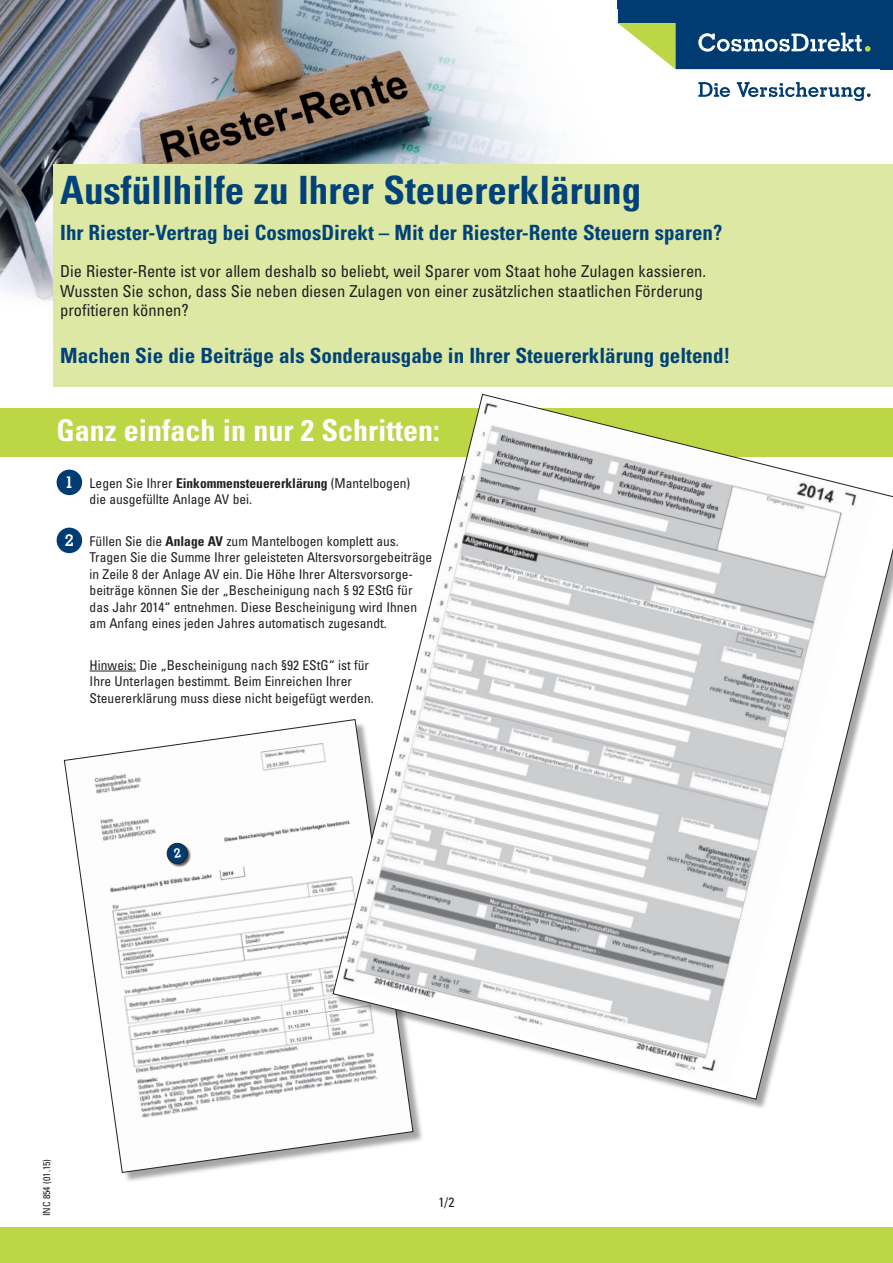
<style>
.page{position:relative;width:893px;height:1263px;background:#fff}
.page>*{position:absolute;margin:0;border:0;box-sizing:border-box;transform-origin:0 0}
.t1{font:700 condensed 39px "Univers";color:#004279}
._02_Sub_12_5_14{font:700 condensed 30px "Univers LT Std";color:#fff}
.t2{font:700 condensed 21px "Univers";color:#004279}
.t3{font:condensed 16.5px/19.5px "Univers";color:#231f20}
.t4{font:700 16.5px "Geometric Slab 703 BT";color:#fff}
._02_Sub_12_5_14-2{font:condensed 13.5px/16.5px "Univers";color:#231f20}
._03_Copy_9_12{font:condensed 13.5px "Univers LT Std";color:#231f20}
.Copy_klein{font:condensed 9.75px "Univers";color:#231f20}
.s1{font-weight:700}
</style>
<div class="page">
<div style="left:66px;top:722px;width:358px;height:461px;background:#231f20;opacity:.4"></div>
<svg style="left:64px;top:722px;width:349px;height:451px"></svg>
<img style="left:0;top:0;width:618px;height:301px">
<div style="left:0;top:408px;width:893px;height:48px;background:#bcd646"></div>
<div style="left:0;top:1227px;width:893px;height:36px;background:#bcd646"></div>
<hr style="left:90px;top:671px;width:46px;height:1px;background:#231f20">
<div style="left:57px;top:470px;width:25px;height:25px;background:#003c72;border-radius:50%"></div>
<div style="left:57px;top:528px;width:25px;height:25px;background:#003c72;border-radius:50%"></div>
<svg style="left:333px;top:394px;width:560px;height:706px"></svg>
<div style="left:53px;top:164px;width:840px;height:223px;background:#dce8a3"></div>
<svg style="left:618px;top:0;width:275px;height:69px;background:#2e6081"></svg>
<svg style="left:698px;top:82px;width:32px;height:15px"></svg>
<svg style="left:737px;top:82px;width:133px;height:19px"></svg>
<div style="left:167px;top:844px;width:25px;height:24px;background:#231f20;opacity:.75"></div>
<svg style="left:167px;top:843px;width:21px;height:21px"></svg>
<p class="t1" style="left:60px;top:166px;width:583px">Ausfüllhilfe zu Ihrer Steuererklärung</p>
<p class="t2" style="left:60px;top:219px;width:664px">Ihr Riester-Vertrag bei CosmosDirekt – Mit der Riester-Rente Steuern sparen?</p>
<p class="t3" style="left:60px;top:261px;width:647px">Die Riester-Rente ist vor allem deshalb so beliebt, weil Sparer vom Staat hohe Zulagen kassieren.<br>Wussten Sie schon, dass Sie neben diesen Zulagen von einer zusätzlichen staatlichen Förderung profitieren können?</p>
<p class="t2" style="left:60px;top:342px;width:672px">Machen Sie die Beiträge als Sonderausgabe in Ihrer Steuererklärung geltend!</p>
<p class="_02_Sub_12_5_14" style="left:57px;top:412px;width:385px">Ganz einfach in nur 2 Schritten:</p>
<p class="t4" style="left:65px;top:472px;width:10px">1</p>
<p class="_02_Sub_12_5_14-2" style="left:90px;top:474px;width:322px">Legen Sie Ihrer <span class="s1">Einkommensteuererklärung</span> (Mantelbogen) die ausgefüllte Anlage AV bei.</p>
<p class="t4" style="left:65px;top:530px;width:10px">2</p>
<p class="_02_Sub_12_5_14-2" style="left:90px;top:532px;width:344px">Füllen Sie die <span class="s1">Anlage AV</span> zum Mantelbogen komplett aus.<br>Tragen Sie die Summe Ihrer geleisteten Altersvorsorgebeiträge in Zeile 8 der Anlage AV ein. Die Höhe Ihrer Altersvorsorge&shy;beiträge können Sie der „Bescheinigung nach § 92 EStG für das Jahr 2014“ entnehmen. Diese Bescheinigung wird Ihnen am Anfang eines jeden Jahres automatisch zugesandt.</p>
<p class="_02_Sub_12_5_14-2" style="left:90px;top:656px;width:286px">Hinweis: Die „Bescheinigung nach §92 EStG“ ist für<br>Ihre Unterlagen bestimmt. Beim Einreichen Ihrer<br>Steuererklärung muss diese nicht beigefügt werden.</p>
<p class="Copy_klein" style="left:41px;top:1216px;width:59px;rotate:-90deg">INC 854 (01.15)</p>
<p class="_03_Copy_9_12" style="left:439px;top:1193px;width:17px">1/2</p>
</div>
